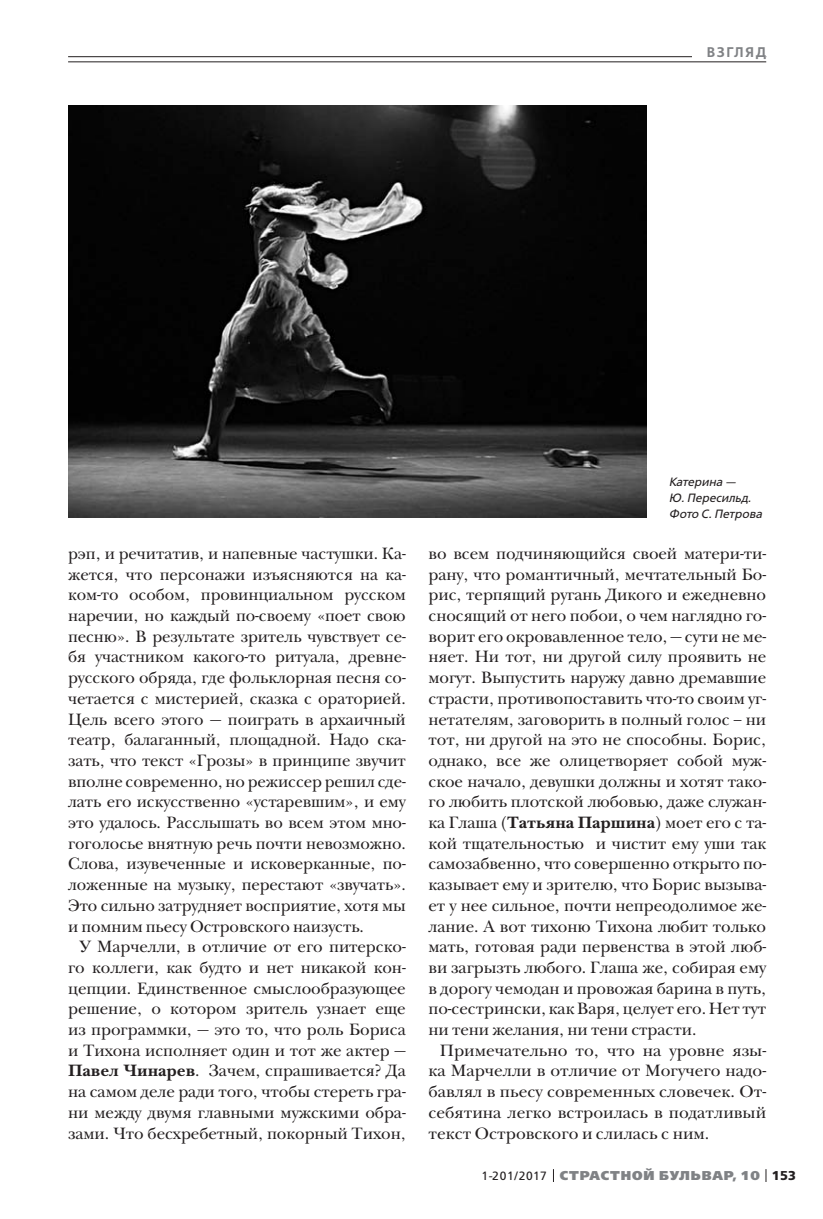
<style>
.page{position:relative;width:823px;height:1219px;background:#fff}
.page>*{position:absolute;margin:0;border:0;box-sizing:border-box;transform-origin:0 0}
.t1{font:17px/20.6px "New Baskerville ITC";letter-spacing:-.005em;color:#231f20;text-align:justify}
.t2{font:600 14px "Free Set";letter-spacing:.11em;color:#808285}
.t3{font:800 12.8px "Free Set";letter-spacing:.07em;color:#808285}
.t4{font:italic 12px/16px "Free Set";color:#231f20}
.s1{font-weight:700}
.s2{font-weight:400;font-size:12px;color:#231f20}
.s3{font-weight:700;color:#231f20}
</style>
<div class="page">
<svg style="left:765px;top:1169px;width:1px;height:13px"></svg>
<hr style="left:68px;top:56px;width:697px;height:1px;background:#231f20">
<div style="left:692px;top:41px;width:73px;height:21px;background:#fff"></div>
<hr style="left:68px;top:62px;width:697px;height:1px;background:#231f20">
<img style="left:68px;top:105px;width:577px;height:412px">
<p class="t2" style="left:706px;top:45px;width:61px">ВЗГЛЯД</p>
<p class="t1" style="left:68px;top:545px;width:339px">рэп, и речитатив, и напевные частушки. Ка&shy;жется, что персонажи изъясняются на ка&shy;ком-то особом, провинциальном русском наречии, но каждый по-своему «поет свою песню». В результате зритель чувствует се&shy;бя участником какого-то ритуала, древне&shy;русского обряда, где фольклорная песня со&shy;четается с мистерией, сказка с ораторией.<br>Цель всего этого — поиграть в архаичный театр, балаганный, площадной. Надо ска&shy;зать, что текст «Грозы» в принципе звучит вполне современно, но режиссер решил сде&shy;лать его искусственно «устаревшим», и ему это удалось. Расслышать во всем этом мно&shy;гоголосье внятную речь почти невозможно.<br>Слова, изувеченные и исковерканные, по&shy;ложенные на музыку, перестают «звучать».<br>Это сильно затрудняет восприятие, хотя мы и помним пьесу Островского наизусть.</p>
<p class="t1" style="left:68px;top:938px;width:339px;text-indent:11px">У Марчелли, в отличие от его питерско&shy;го коллеги, как будто и нет никакой кон&shy;цепции. Единственное смыслообразующее решение, о котором зритель узнает еще из программки, — это то, что роль Бориса и Тихона исполняет один и тот же актер — <span class="s1">Павел Чинарев</span>. Зачем, спрашивается? Да на самом деле ради того, чтобы стереть гра&shy;ни между двумя главными мужскими обра&shy;зами. Что бесхребетный, покорный Тихон,</p>
<p class="t4" style="left:668px;top:474px;width:95px">Катерина —<br>Ю. Пересильд.<br>Фото С. Петрова</p>
<p class="t1" style="left:428px;top:545px;width:339px">во всем подчиняющийся своей матери-ти&shy;рану, что романтичный, мечтательный Бо&shy;рис, терпящий ругань Дикого и ежедневно сносящий от него побои, о чем наглядно го&shy;ворит его окровавленное тело, — сути не ме&shy;няет. Ни тот, ни другой силу проявить не могут. Выпустить наружу давно дремавшие страсти, противопоставить что-то своим уг&shy;нетателям, заговорить в полный голос – ни тот, ни другой на это не способны. Борис, однако, все же олицетворяет собой муж&shy;ское начало, девушки должны и хотят тако&shy;го любить плотской любовью, даже служан&shy;ка Глаша (<span class="s1">Татьяна Паршина</span>) моет его с та&shy;кой тщательностью и чистит ему уши так самозабвенно, что совершенно открыто по&shy;казывает ему и зрителю, что Борис вызыва&shy;ет у нее сильное, почти непреодолимое же&shy;лание. А вот тихоню Тихона любит только мать, готовая ради первенства в этой люб&shy;ви загрызть любого. Глаша же, собирая ему в дорогу чемодан и провожая барина в путь, по-сестрински, как Варя, целует его. Нет тут ни тени желания, ни тени страсти.</p>
<p class="t1" style="left:428px;top:1041px;width:339px;text-indent:11px">Примечательно то, что на уровне язы&shy;ка Марчелли в отличие от Могучего надо&shy;бавлял в пьесу современных словечек. От&shy;себятина легко встроилась в податливый текст Островского и слилась с ним.</p>
<p class="t3" style="left:481px;top:1169px;width:316px"><span class="s2">1-201/2017</span> СТРАСТНОЙ БУЛЬВАР, 10 <span class="s3">153</span></p>
</div>
